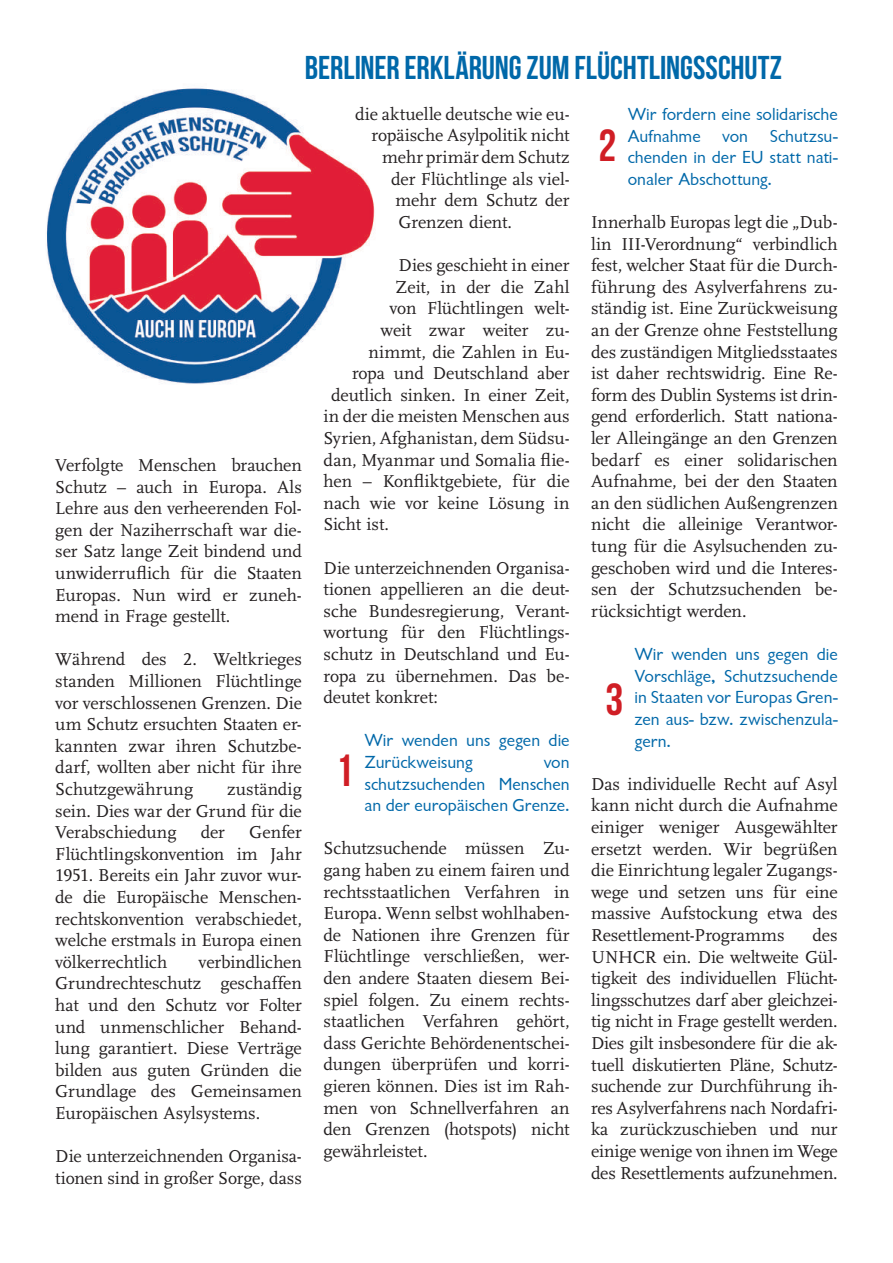
<style>
.page{position:relative;width:893px;height:1263px;background:#fff}
.page>*{position:absolute;margin:0;border:0;box-sizing:border-box;transform-origin:0 0}
.t1{font:45px "Bebas Neue";color:#d01e25}
.t2{font:33px "Bebas Neue";color:#0068a9}
.t3{font:18px/21.6px "Scala LF";letter-spacing:-.005em;color:#231f20;text-align:justify}
.t4{font:18px/21.6px "Chantilly";color:#0068a9;text-align:justify}
</style>
<div class="page">
<img style="left:45px;top:72px;width:333px;height:333px;border-radius:166px">
<h2 class="t2" style="left:305px;top:50px;width:479px">BERLINER ERKLÄRUNG ZUM FLÜCHTLINGSSCHUTZ</h2>
<p class="t3" style="left:55px;top:455px;width:248px">Verfolgte Menschen brauchen Schutz – auch in Europa. Als Lehre aus den verheerenden Fol&shy;gen der Naziherrschaft war die&shy;ser Satz lange Zeit bindend und unwiderruflich für die Staaten Europas. Nun wird er zuneh&shy;mend in Frage gestellt.</p>
<p class="t3" style="left:55px;top:649px;width:248px">Während des 2. Weltkrieges standen Millionen Flüchtlinge vor verschlossenen Grenzen. Die um Schutz ersuchten Staaten er&shy;kannten zwar ihren Schutzbe&shy;darf, wollten aber nicht für ihre Schutzgewährung</p>
<p class="t3" style="left:55px;top:779px;width:248px;text-indent:172px">zuständig sein. Dies war der Grund für die Verabschiedung</p>
<p class="t3" style="left:55px;top:822px;width:248px;text-indent:194px">Genfer Flüchtlingskonvention im Jahr 1951. Bereits ein Jahr zuvor wur&shy;de die Europäische Menschen&shy;rechtskonvention verabschiedet, welche erstmals in Europa einen völkerrechtlich</p>
<p class="t3" style="left:201px;top:822px;width:26px">der</p>
<p class="t3" style="left:55px;top:951px;width:248px;text-indent:143px">verbindlichen Grundrechteschutz geschaffen hat und den Schutz vor Folter und unmenschlicher Behand&shy;lung garantiert. Diese Verträge bilden aus guten Gründen die Grundlage des Gemeinsamen Europäischen Asylsystems.</p>
<p class="t3" style="left:55px;top:1146px;width:248px">Die unterzeichnenden Organisa&shy;tionen sind in großer Sorge, dass</p>
<p class="t3" style="left:355px;top:104px;width:216px">die aktuelle deutsche wie eu-</p>
<p class="t3" style="left:372px;top:125px;width:199px">ropäische Asylpolitik nicht</p>
<p class="t3" style="left:382px;top:147px;width:189px">mehr primär dem Schutz</p>
<p class="t3" style="left:391px;top:168px;width:180px">der Flüchtlinge als viel-</p>
<p class="t3" style="left:396px;top:190px;width:176px">mehr dem Schutz der</p>
<p class="t3" style="left:399px;top:212px;width:115px">Grenzen dient.</p>
<p class="t3" style="left:399px;top:255px;width:173px">Dies geschieht in einer</p>
<p class="t3" style="left:396px;top:276px;width:176px">Zeit, in der die Zahl</p>
<p class="t3" style="left:390px;top:298px;width:181px">von Flüchtlingen welt-</p>
<p class="t3" style="left:381px;top:320px;width:190px">weit zwar weiter zu-</p>
<p class="t3" style="left:369px;top:341px;width:203px">nimmt, die Zahlen in Eu-</p>
<p class="t3" style="left:352px;top:363px;width:219px">ropa und Deutschland aber</p>
<p class="t3" style="left:331px;top:384px;width:240px">deutlich sinken. In einer Zeit,</p>
<p class="t3" style="left:324px;top:406px;width:248px">in der die meisten Menschen aus</p>
<p class="t3" style="left:324px;top:428px;width:248px">Syrien, Afghanistan, dem Südsu-</p>
<p class="t3" style="left:324px;top:449px;width:248px">dan, Myanmar und Somalia flie-</p>
<p class="t3" style="left:324px;top:471px;width:248px">hen – Konfliktgebiete, für die</p>
<p class="t3" style="left:324px;top:492px;width:247px">nach wie vor keine Lösung in</p>
<p class="t3" style="left:324px;top:514px;width:67px">Sicht ist.</p>
<p class="t3" style="left:324px;top:557px;width:248px">Die unterzeichnenden Organisa&shy;tionen appellieren an die deut&shy;sche Bundesregierung, Verant&shy;wortung für den Flüchtlings&shy;schutz in Deutschland und Eu&shy;ropa zu übernehmen. Das be&shy;deutet konkret:</p>
<p class="t4" style="left:365px;top:730px;width:207px">Wir wenden uns gegen die<br>Zurückweisung</p>
<h1 class="t1" style="left:335px;top:745px;width:19px">1</h1>
<p class="t4" style="left:365px;top:751px;width:207px;text-indent:179px">von schutzsuchenden Menschen an der europäischen Grenze.</p>
<p class="t3" style="left:324px;top:838px;width:248px">Schutzsuchende müssen Zu&shy;gang haben zu einem fairen und rechtsstaatlichen Verfahren in Europa. Wenn selbst wohlhaben&shy;de Nationen ihre Grenzen für Flüchtlinge verschließen, wer&shy;den andere Staaten diesem Bei&shy;spiel folgen. Zu einem rechts&shy;staatlichen Verfahren gehört, dass Gerichte Behördenentschei&shy;dungen überprüfen und korri&shy;gieren können. Dies ist im Rah&shy;men von Schnellverfahren an den Grenzen (hotspots) nicht gewährleistet.</p>
<p class="t4" style="left:628px;top:104px;width:211px">Wir fordern eine solidarische Aufnahme von Schutzsu&shy;chenden in der EU statt nati&shy;onaler Abschottung.</p>
<p class="t3" style="left:591px;top:212px;width:248px">Innerhalb Europas legt die „Dub&shy;lin III-Verordnung“ verbindlich fest, welcher Staat für die Durch&shy;führung des Asylverfahrens zu&shy;ständig ist. Eine Zurückweisung an der Grenze ohne Feststellung des zuständigen Mitgliedsstaates ist daher rechtswidrig. Eine Re&shy;form des Dublin Systems ist drin&shy;gend erforderlich. Statt nationa&shy;ler Alleingänge an den Grenzen bedarf es einer solidarischen Aufnahme, bei der den Staaten an den südlichen Außengrenzen nicht die alleinige Verantwor&shy;tung für die Asylsuchenden zu&shy;geschoben wird und die Interes&shy;sen der Schutzsuchenden be&shy;rücksichtigt werden.</p>
<p class="t4" style="left:635px;top:644px;width:205px">Wir wenden uns gegen die Vorschläge, Schutzsuchende in Staaten vor Europas Gren&shy;zen aus- bzw. zwischenzula&shy;gern.</p>
<p class="t3" style="left:591px;top:773px;width:248px">Das individuelle Recht auf Asyl kann nicht durch die Aufnahme einiger weniger Ausgewählter ersetzt werden. Wir begrüßen die Einrichtung legaler Zugangs&shy;wege und setzen uns für eine massive Aufstockung etwa des Resettlement-Programms</p>
<h1 class="t1" style="left:599px;top:121px;width:19px">2</h1>
<h1 class="t1" style="left:605px;top:675px;width:19px">3</h1>
<p class="t3" style="left:591px;top:924px;width:248px;text-indent:221px">des UNHCR ein. Die weltweite Gül&shy;tigkeit des individuellen Flücht&shy;lingsschutzes darf aber gleichzei&shy;tig nicht in Frage gestellt werden.<br>Dies gilt insbesondere für die ak&shy;tuell diskutierten Pläne, Schutz&shy;suchende zur Durchführung ih&shy;res Asylverfahrens nach Nordafri&shy;ka zurückzuschieben und nur einige wenige von ihnen im Wege des Resettlements aufzunehmen.</p>
</div>
